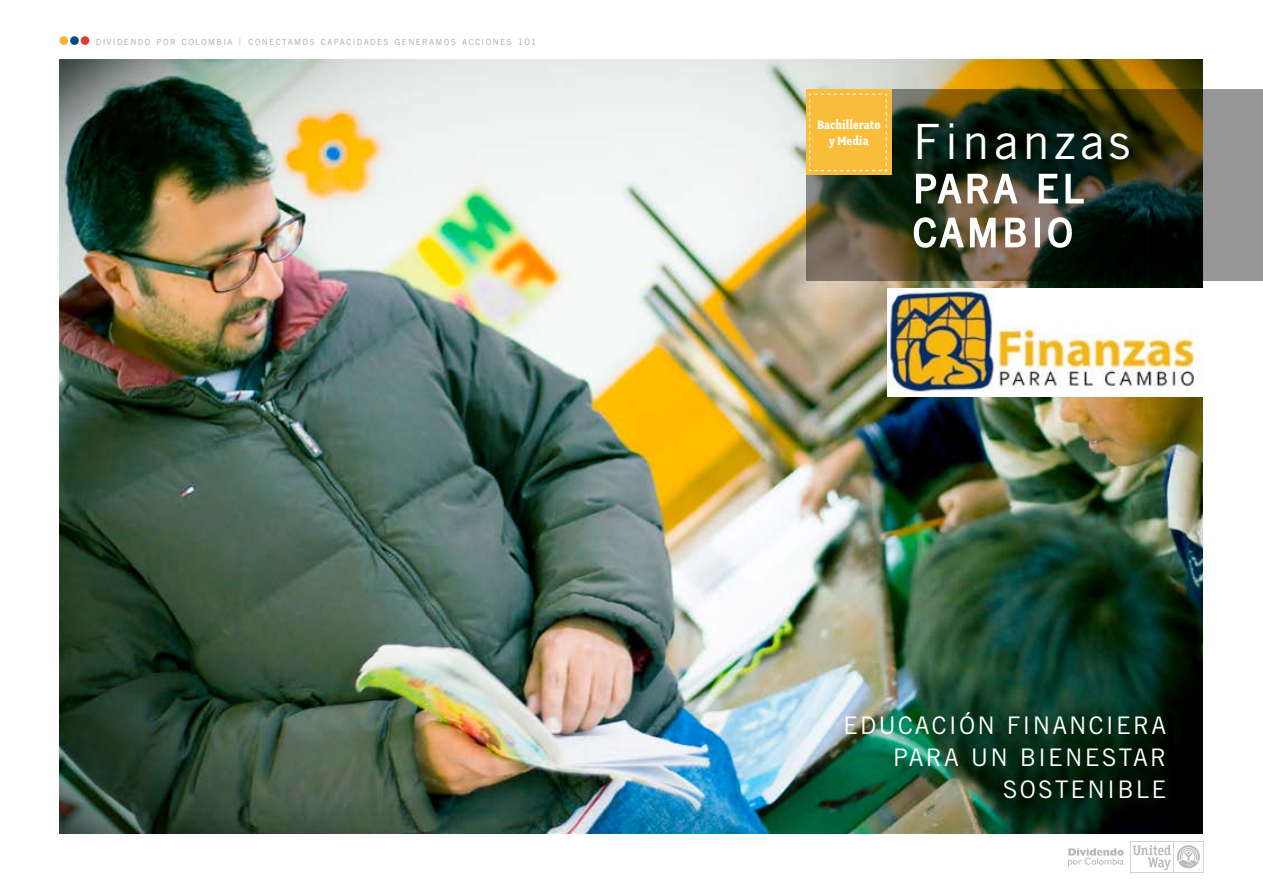
<style>
.page{position:relative;width:1263px;height:893px;background:#fff}
.page>*{position:absolute;margin:0;border:0;box-sizing:border-box;transform-origin:0 0}
.t1{font:48.6px "Trade Gothic LT Std";letter-spacing:.09em;color:#fff}
.t2{font:38.25px/44px "Trade Gothic LT Std";letter-spacing:.09em;color:#fff}
.t3{font:24.15px/32.2px "Trade Gothic LT Std";letter-spacing:.09em;color:#fff;text-align:right}
.t4{font:700 13.5px/16.5px "Fairplex Narrow OT";color:#fff;text-align:center}
.t5{font:8.4px "Trade Gothic LT Std";letter-spacing:.155em;color:#a8a8a7}
.s1{font-family:"Fox&Cat";font-size:12px}
.s2{font-size:9px}
</style>
<div class="page">
<div style="left:60px;top:36px;width:8px;height:9px;background:#f7b334;border-radius:50%"></div>
<div style="left:70px;top:36px;width:9px;height:9px;background:#004a89;border-radius:50%"></div>
<div style="left:81px;top:36px;width:8px;height:9px;background:#e63c2f;border-radius:50%"></div>
<svg style="left:1130px;top:841px;width:74px;height:32px"></svg>
<svg style="left:1068px;top:848px;width:56px;height:19px"></svg>
<img style="left:60px;top:60px;width:1142px;height:773px">
<svg style="left:806px;top:89px;width:457px;height:192px;background:#3e412f"></svg>
<svg style="left:915px;top:173px;width:104px;height:32px"></svg>
<svg style="left:1038px;top:173px;width:47px;height:31px"></svg>
<svg style="left:913px;top:216px;width:84px;height:33px"></svg>
<svg style="left:1004px;top:217px;width:23px;height:31px"></svg>
<div style="left:1035px;top:218px;width:5px;height:29px;border:2px solid #fff"></div>
<svg style="left:1047px;top:216px;width:26px;height:33px"></svg>
<div style="left:806px;top:89px;width:85px;height:86px;background:#fabd3b"></div>
<svg style="left:809px;top:93px;width:78px;height:78px"></svg>
<img style="left:887px;top:288px;width:315px;height:108px">
<p class="t5" style="left:96px;top:37px;width:442px">DIVIDENDO POR COLOMBIA <span class="s1">I</span> CONECTAMOS CAPACIDADES GENERAMOS ACCIONES <span class="s2">101</span></p>
<h3 class="t4" style="left:817px;top:117px;width:65px">Bachillerato y Media</h3>
<h1 class="t1" style="left:913px;top:112px;width:219px">Finanzas</h1>
<h2 class="t2" style="left:913px;top:166px;width:172px">PARA EL<br>CAMBIO</h2>
<h3 class="t3" style="left:843px;top:709px;width:325px">EDUCACIÓN FINANCIERA<br>PARA UN BIENESTAR<br>SOSTENIBLE</h3>
</div>
